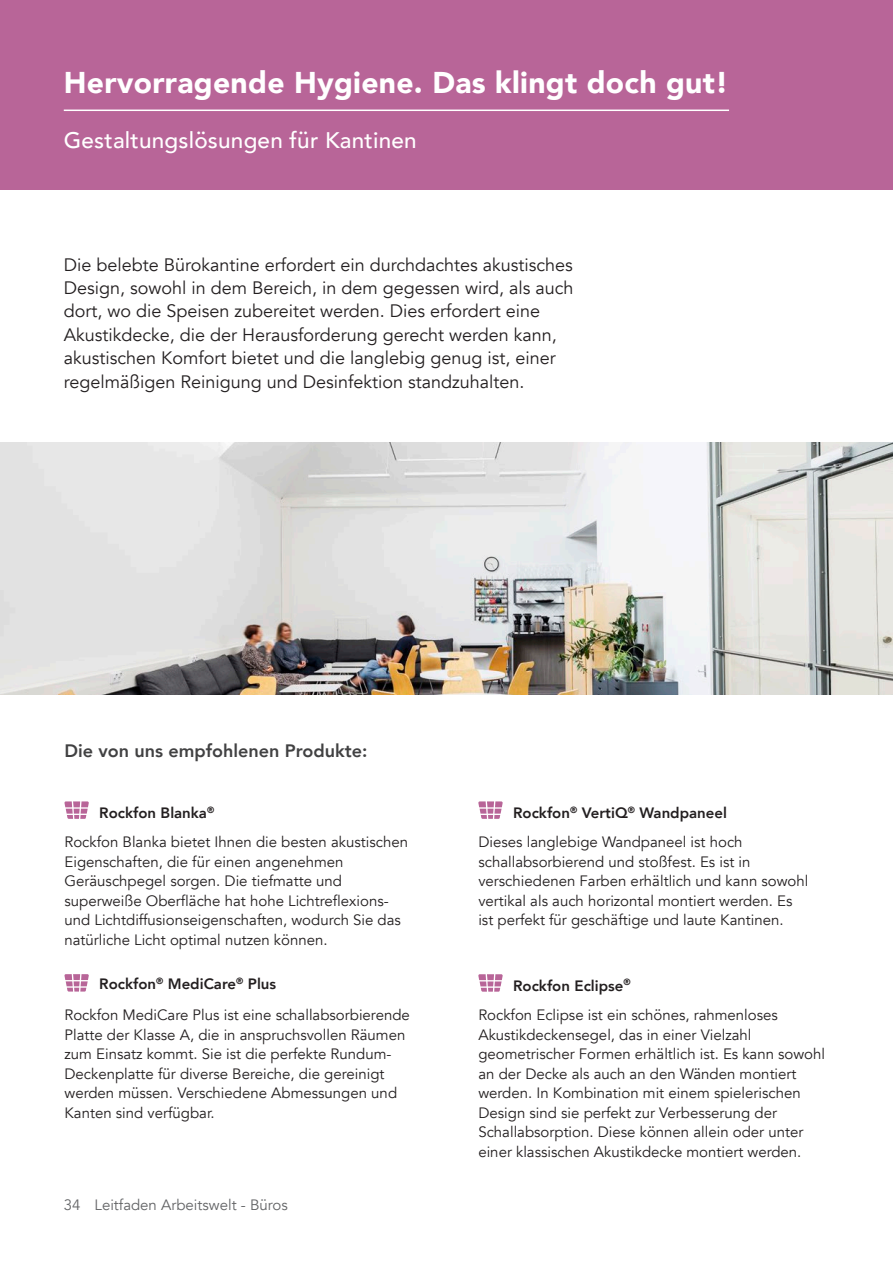
<style>
.page{position:relative;width:893px;height:1263px;background:#fff}
.page>*{position:absolute;margin:0;border:0;box-sizing:border-box;transform-origin:0 0}
.t1{font:900 30px "Avenir";letter-spacing:.01em;color:#fff}
.t2{font:500 22.5px "Avenir";letter-spacing:.01em;color:#fff}
.t3{font:18px/23.4px "Avenir";color:#231f20}
.t4{font:800 18px "Avenir";color:#414142}
.t5{font:15px/19.5px "Avenir";color:#231f20}
.t6{font:800 15px "Avenir";color:#231f20}
.t7{font:15px "Avenir";color:#636466}
</style>
<div class="page">
<div style="left:0;top:0;width:893px;height:189px;background:#b86598"></div>
<img style="left:0;top:442px;width:893px;height:253px">
<svg style="left:65px;top:974px;width:24px;height:17px"></svg>
<svg style="left:65px;top:801px;width:24px;height:18px"></svg>
<svg style="left:478px;top:974px;width:25px;height:18px"></svg>
<svg style="left:478px;top:801px;width:25px;height:18px"></svg>
<hr style="left:64px;top:110px;width:665px;height:1px;background:#fff">
<h1 class="t1" style="left:64px;top:57px;width:666px">Hervorragende Hygiene. Das klingt doch gut!</h1>
<h2 class="t2" style="left:64px;top:121px;width:354px">Gestaltungslösungen für Kantinen</h2>
<p class="t3" style="left:64px;top:253px;width:511px">Die belebte Bürokantine erfordert ein durchdachtes akustisches Design, sowohl in dem Bereich, in dem gegessen wird, als auch dort, wo die Speisen zubereitet werden. Dies erfordert eine Akustikdecke, die der Herausforderung gerecht werden kann, akustischen Komfort bietet und die langlebig genug ist, einer regelmäßigen Reinigung und Desinfektion standzuhalten.</p>
<p class="t4" style="left:65px;top:737px;width:304px">Die von uns empfohlenen Produkte:</p>
<p class="t6" style="left:99px;top:801px;width:116px">Rockfon Blanka<sup>®</sup></p>
<p class="t5" style="left:65px;top:833px;width:345px">Rockfon Blanka bietet Ihnen die besten akustischen Eigenschaften, die für einen angenehmen Geräuschpegel sorgen. Die tiefmatte und superweiße Oberfläche hat hohe Lichtreflexions&shy;und Lichtdiffusionseigenschaften, wodurch Sie das natürliche Licht optimal nutzen können.</p>
<p class="t6" style="left:99px;top:972px;width:178px">Rockfon<sup>®</sup> MediCare<sup>®</sup> Plus</p>
<p class="t5" style="left:65px;top:1005px;width:347px">Rockfon MediCare Plus ist eine schallabsorbierende Platte der Klasse A, die in anspruchsvollen Räumen zum Einsatz kommt. Sie ist die perfekte Rundum-Deckenplatte für diverse Bereiche, die gereinigt werden müssen. Verschiedene Abmessungen und Kanten sind verfügbar.</p>
<p class="t7" style="left:64px;top:1196px;width:225px">34 Leitfaden Arbeitswelt - Büros</p>
<p class="t6" style="left:513px;top:801px;width:215px">Rockfon<sup>®</sup> VertiQ<sup>®</sup> Wandpaneel</p>
<p class="t5" style="left:478px;top:833px;width:332px">Dieses langlebige Wandpaneel ist hoch schallabsorbierend und stoßfest. Es ist in verschiedenen Farben erhältlich und kann sowohl vertikal als auch horizontal montiert werden. Es ist perfekt für geschäftige und laute Kantinen.</p>
<p class="t6" style="left:513px;top:974px;width:119px">Rockfon Eclipse<sup>®</sup></p>
<p class="t5" style="left:478px;top:1005px;width:348px">Rockfon Eclipse ist ein schönes, rahmenloses Akustikdeckensegel, das in einer Vielzahl geometrischer Formen erhältlich ist. Es kann sowohl an der Decke als auch an den Wänden montiert werden. In Kombination mit einem spielerischen Design sind sie perfekt zur Verbesserung der Schallabsorption. Diese können allein oder unter einer klassischen Akustikdecke montiert werden.</p>
</div>
